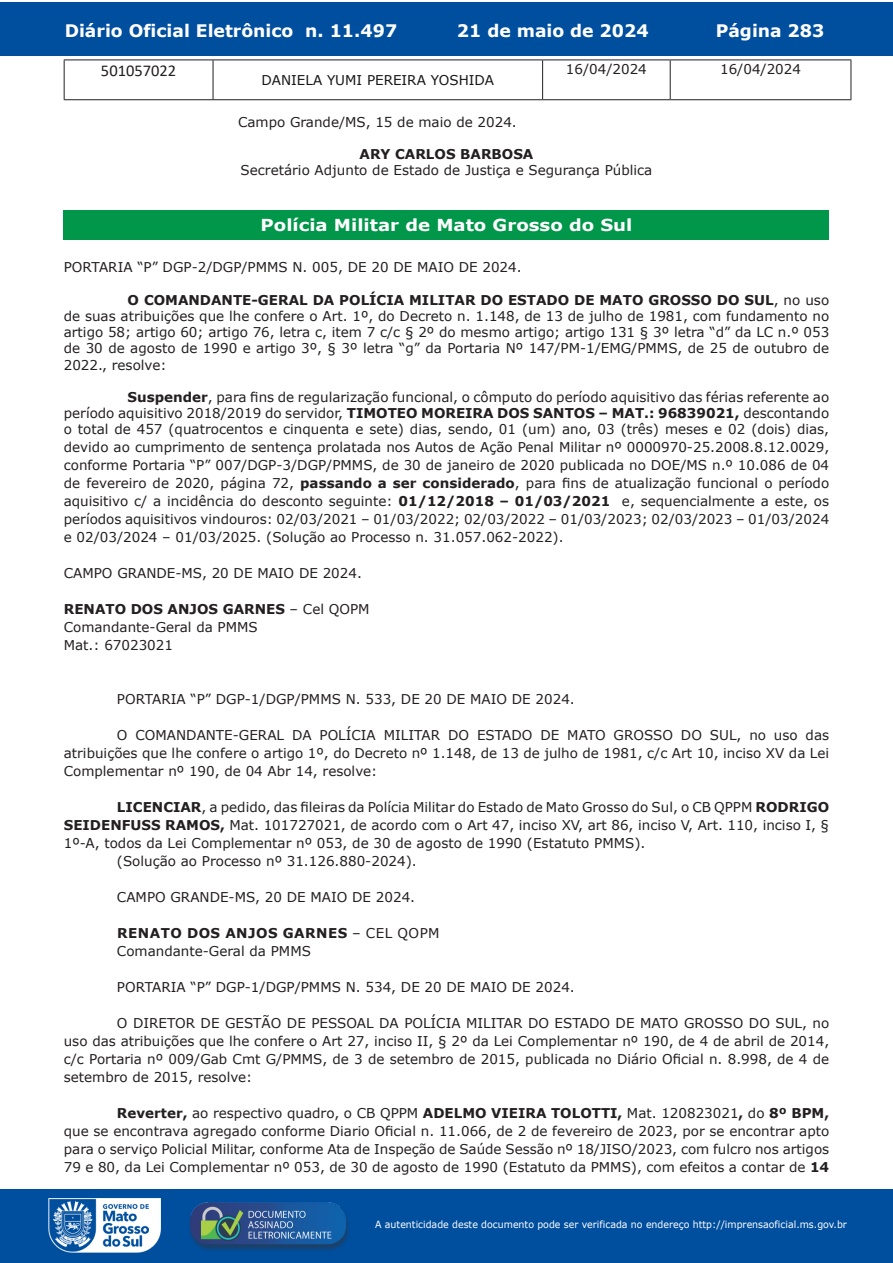
<style>
.page{position:relative;width:893px;height:1263px;background:#fff}
.page>*{position:absolute;margin:0;border:0;box-sizing:border-box;transform-origin:0 0}
.t1{font:700 17.25px "Verdana";color:#fff}
.t2{font:700 16.5px "Verdana";color:#fff;scale:1.1 1}
.t3{font:16.5px "Calibri";color:#231f20}
.t4{font:13.5px/18px "Verdana";color:#231f20;text-align:justify}
.t5{font:13.5px "Verdana";color:#181717}
.t6{font:700 13.5px "Verdana";color:#231f20}
.t7{font:9.9px "Verdana";color:#fff;scale:.95 1}
.s1{font-weight:700}
</style>
<div class="page">
<div style="left:0;top:2px;width:893px;height:53px;background:#004f9f"></div>
<div style="left:1px;top:1189px;width:892px;height:74px;background:#004f9f"></div>
<img style="left:49px;top:1198px;width:111px;height:54px">
<img style="left:185px;top:1201px;width:168px;height:54px">
<hr style="left:64px;top:60px;width:149px;height:1px;background:#231f20">
<hr style="left:64px;top:60px;width:1px;height:39px;background:#231f20">
<hr style="left:213px;top:60px;width:330px;height:1px;background:#231f20">
<hr style="left:213px;top:60px;width:1px;height:39px;background:#231f20">
<hr style="left:543px;top:60px;width:127px;height:1px;background:#231f20">
<hr style="left:542px;top:60px;width:1px;height:39px;background:#231f20">
<hr style="left:670px;top:60px;width:181px;height:1px;background:#231f20">
<hr style="left:670px;top:60px;width:1px;height:39px;background:#231f20">
<hr style="left:851px;top:60px;width:1px;height:39px;background:#231f20">
<hr style="left:64px;top:99px;width:149px;height:1px;background:#231f20">
<hr style="left:213px;top:99px;width:330px;height:1px;background:#231f20">
<hr style="left:543px;top:99px;width:127px;height:1px;background:#231f20">
<hr style="left:670px;top:99px;width:181px;height:1px;background:#231f20">
<div style="left:64px;top:210px;width:765px;height:30px;background:#00974a"></div>
<p class="t1" style="left:65px;top:18px;width:334px">Diário Oficial Eletrônico n. 11.497</p>
<p class="t1" style="left:457px;top:18px;width:193px">21 de maio de 2024</p>
<p class="t1" style="left:716px;top:18px;width:110px">Página 283</p>
<p class="t3" style="left:101px;top:59px;width:77px">501057022</p>
<p class="t5" style="left:262px;top:71px;width:234px">DANIELA YUMI PEREIRA YOSHIDA</p>
<p class="t4" style="left:566px;top:60px;width:82px">16/04/2024</p>
<p class="t4" style="left:720px;top:60px;width:82px">16/04/2024</p>
<p class="t4" style="left:238px;top:112px;width:280px">Campo Grande/MS, 15 de maio de 2024.</p>
<p class="t6" style="left:360px;top:144px;width:175px">ARY CARLOS BARBOSA</p>
<p class="t4" style="left:241px;top:161px;width:413px">Secretário Adjunto de Estado de Justiça e Segurança Pública</p>
<p class="t2" style="left:261px;top:214px;width:340px">Polícia Militar de Mato Grosso do Sul</p>
<p class="t4" style="left:64px;top:258px;width:459px">PORTARIA “P” DGP-2/DGP/PMMS N. 005, DE 20 DE MAIO DE 2024.</p>
<p class="t4" style="left:64px;top:292px;width:767px;line-height:16.2px;text-indent:64px"><span class="s1">O COMANDANTE-GERAL DA POLÍCIA MILITAR DO ESTADO DE MATO GROSSO DO SUL</span>, no uso de suas atribuições que lhe confere o Art. 1º, do Decreto n. 1.148, de 13 de julho de 1981, com fundamento no artigo 58; artigo 60; artigo 76, letra c, item 7 c/c § 2º do mesmo artigo; artigo 131 § 3º letra “d” da LC n.º 053 de 30 de agosto de 1990 e artigo 3º, § 3º letra “g” da Portaria Nº 147/PM-1/EMG/PMMS, de 25 de outubro de 2022., resolve:</p>
<p class="t4" style="left:64px;top:389px;width:767px;line-height:16.2px;text-indent:64px"><span class="s1">Suspender</span>, para fins de regularização funcional, o cômputo do período aquisitivo das férias referente ao período aquisitivo 2018/2019 do servidor, <span class="s1">TIMOTEO MOREIRA DOS SANTOS – MAT.: 96839021,</span> descontando o total de 457 (quatrocentos e cinquenta e sete) dias, sendo, 01 (um) ano, 03 (três) meses e 02 (dois) dias,</p>
<p class="t4" style="left:64px;top:438px;width:767px">devido ao cumprimento de sentença prolatada nos Autos de Ação Penal Militar nº 0000970-25.2008.8.12.0029, conforme Portaria “P” 007/DGP-3/DGP/PMMS, de 30 de janeiro de 2020 publicada no DOE/MS n.º 10.086 de 04 de fevereiro de 2020, página 72, <span class="s1">passando a ser considerado</span>, para fins de atualização funcional o período aquisitivo c/ a incidência do desconto seguinte: <span class="s1">01/12/2018 – 01/03/2021</span> e, sequencialmente a este, os períodos aquisitivos vindouros: 02/03/2021 – 01/03/2022; 02/03/2022 – 01/03/2023; 02/03/2023 – 01/03/2024 e 02/03/2024 – 01/03/2025. (Solução ao Processo n. 31.057.062-2022).</p>
<p class="t4" style="left:64px;top:564px;width:300px">CAMPO GRANDE-MS, 20 DE MAIO DE 2024.</p>
<p class="t4" style="left:64px;top:600px;width:307px;text-align:left"><span class="s1">RENATO DOS ANJOS GARNES</span> – Cel QOPM<br>Comandante-Geral da PMMS<br>Mat.: 67023021</p>
<p class="t4" style="left:117px;top:690px;width:459px">PORTARIA “P” DGP-1/DGP/PMMS N. 533, DE 20 DE MAIO DE 2024.</p>
<p class="t4" style="left:64px;top:726px;width:767px;text-indent:53px">O COMANDANTE-GERAL DA POLÍCIA MILITAR DO ESTADO DE MATO GROSSO DO SUL, no uso das atribuições que lhe confere o artigo 1º, do Decreto nº 1.148, de 13 de julho de 1981, c/c Art 10, inciso XV da Lei Complementar nº 190, de 04 Abr 14, resolve:</p>
<p class="t4" style="left:117px;top:798px;width:714px"><span class="s1">LICENCIAR</span>, a pedido, das fileiras da Polícia Militar do Estado de Mato Grosso do Sul, o CB QPPM <span class="s1">RODRIGO</span></p>
<p class="t4" style="left:64px;top:816px;width:767px"><span class="s1">SEIDENFUSS RAMOS,</span> Mat. 101727021, de acordo com o Art 47, inciso XV, art 86, inciso V, Art. 110, inciso I, §</p>
<p class="t4" style="left:64px;top:834px;width:583px">1º-A, todos da Lei Complementar nº 053, de 30 de agosto de 1990 (Estatuto PMMS).</p>
<p class="t4" style="left:117px;top:852px;width:301px">(Solução ao Processo nº 31.126.880-2024).</p>
<p class="t4" style="left:117px;top:888px;width:300px">CAMPO GRANDE-MS, 20 DE MAIO DE 2024.</p>
<p class="t4" style="left:117px;top:924px;width:324px"><span class="s1">RENATO DOS ANJOS GARNES</span> – CEL QOPM<br>Comandante-Geral da PMMS</p>
<p class="t4" style="left:117px;top:978px;width:459px">PORTARIA “P” DGP-1/DGP/PMMS N. 534, DE 20 DE MAIO DE 2024.</p>
<p class="t4" style="left:64px;top:1014px;width:767px;text-indent:53px">O DIRETOR DE GESTÃO DE PESSOAL DA POLÍCIA MILITAR DO ESTADO DE MATO GROSSO DO SUL, no uso das atribuições que lhe confere o Art 27, inciso II, § 2º da Lei Complementar nº 190, de 4 de abril de 2014, c/c Portaria nº 009/Gab Cmt G/PMMS, de 3 de setembro de 2015, publicada no Diário Oficial n. 8.998, de 4 de setembro de 2015, resolve:</p>
<p class="t4" style="left:64px;top:1104px;width:767px;text-indent:53px"><span class="s1">Reverter,</span> ao respectivo quadro, o CB QPPM <span class="s1">ADELMO VIEIRA TOLOTTI,</span> Mat. 120823021<span class="s1">,</span> do <span class="s1">8º BPM, </span>que se encontrava agregado conforme Diario Oficial n. 11.066, de 2 de fevereiro de 2023, por se encontrar apto para o serviço Policial Militar, conforme Ata de Inspeção de Saúde Sessão nº 18/JISO/2023, com fulcro nos artigos 79 e 80, da Lei Complementar nº 053, de 30 de agosto de 1990 (Estatuto da PMMS), com efeitos a contar de <span class="s1">14</span></p>
<p class="t7" style="left:375px;top:1218px;width:498px">A autenticidade deste documento pode ser verificada no endereço http://imprensaoficial.ms.gov.br</p>
</div>
